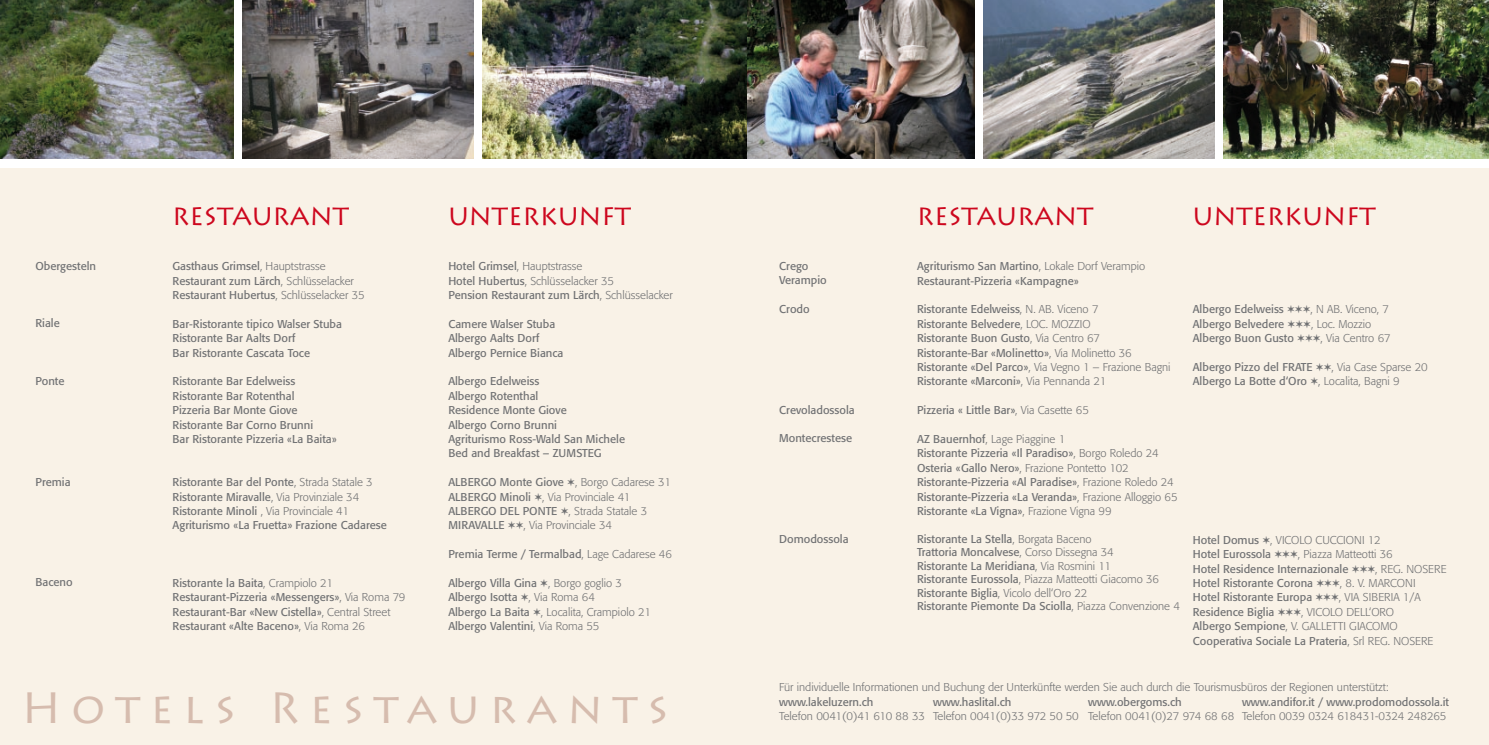
<style>
.page{position:relative;width:1489px;height:745px;background:#fff}
.page>*{position:absolute;margin:0;border:0;box-sizing:border-box;transform-origin:0 0}
.t1{font:43.75px "Lithos Pro";color:#d6bcae}
.t2{font:25px "Lithos Pro";color:#cd071e}
.t3{font:11.25px/14.4px "Formata";color:#707173}
.t4{font:300 11.25px/14.4px "Formata";color:#707173}
.s1{font-weight:300}
.s2{font-weight:400}
</style>
<div class="page">
<div style="left:0;top:168px;width:1488px;height:576px;background:#f9f2e7"></div>
<img style="left:0;top:0;width:234px;height:159px">
<img style="left:983px;top:0;width:231px;height:159px">
<img style="left:1223px;top:0;width:265px;height:159px">
<img style="left:746px;top:0;width:228px;height:159px">
<img style="left:482px;top:0;width:264px;height:159px">
<img style="left:243px;top:0;width:230px;height:159px">
<p class="t3" style="left:35px;top:258px;width:62px">Obergesteln</p>
<p class="t3" style="left:35px;top:316px;width:26px">Riale</p>
<p class="t3" style="left:35px;top:373px;width:31px">Ponte</p>
<p class="t3" style="left:35px;top:474px;width:37px">Premia</p>
<p class="t3" style="left:35px;top:574px;width:39px">Baceno</p>
<h2 class="t2" style="left:172px;top:202px;width:178px">R ESTAURANT</h2>
<p class="t3" style="left:172px;top:259px;width:193px">Gasthaus Grimsel<span class="s1">, Hauptstrasse<br></span>Restaurant zum Lärch<span class="s1">, Schlüsselacker<br></span>Restaurant Hubertus<span class="s1">, Schlüsselacker 35</span></p>
<p class="t3" style="left:172px;top:316px;width:171px">Bar-Ristorante tipico Walser Stuba<br>Ristorante Bar Aalts Dorf<br>Bar Ristorante Cascata Toce</p>
<p class="t3" style="left:172px;top:374px;width:166px">Ristorante Bar Edelweiss<br>Ristorante Bar Rotenthal<br>Pizzeria Bar Monte Giove<br>Ristorante Bar Corno Brunni<br>Bar Ristorante Pizzeria «La Baita»</p>
<p class="t3" style="left:172px;top:474px;width:216px">Ristorante Bar del Ponte<span class="s1">, Strada Statale 3<br></span>Ristorante Miravalle<span class="s1">, Via Provinziale 34<br></span>Ristorante Minoli <span class="s1">, Via Provinciale 41<br></span>Agriturismo «La Fruetta» Frazione Cadarese</p>
<p class="t3" style="left:172px;top:575px;width:234px">Ristorante la Baita<span class="s1">, Crampiolo 21<br></span>Restaurant-Pizzeria «Messengers»<span class="s1">, Via Roma 79<br></span>Restaurant-Bar «New Cistella»<span class="s1">, Central Street </span>Restaurant «Alte Baceno»<span class="s1">, Via Roma 26</span></p>
<h2 class="t2" style="left:448px;top:202px;width:184px">U NTERKUNFT</h2>
<p class="t3" style="left:448px;top:259px;width:226px">Hotel Grimsel<span class="s1">, Hauptstrasse<br></span>Hotel Hubertus<span class="s1">, Schlüsselacker 35<br></span>Pension Restaurant zum Lärch<span class="s1">, Schlüsselacker</span></p>
<p class="t3" style="left:448px;top:316px;width:117px">Camere Walser Stuba<br>Albergo Aalts Dorf<br>Albergo Pernice Bianca</p>
<p class="t3" style="left:448px;top:374px;width:178px">Albergo Edelweiss<br>Albergo Rotenthal<br>Residence Monte Giove<br>Albergo Corno Brunni<br>Agriturismo Ross-Wald San Michele<br>Bed and Breakfast – ZUMSTEG</p>
<p class="t4" style="left:448px;top:475px;width:224px"><span class="s2">ALBERGO Monte Giove</span> ✶, Borgo Cadarese 31<br><span class="s2">ALBERGO Minoli</span> ✶, Via Provinciale 41<br><span class="s2">ALBERGO DEL PONTE</span> ✶, Strada Statale 3<br><span class="s2">MIRAVALLE</span> ✶✶, Via Provinciale 34</p>
<p class="t3" style="left:448px;top:546px;width:225px">Premia Terme / Termalbad<span class="s1">, Lage Cadarese 46</span></p>
<p class="t3" style="left:448px;top:575px;width:204px">Albergo Villa Gina ✶<span class="s1">, Borgo goglio 3<br></span>Albergo Isotta ✶<span class="s1">, Via Roma 64<br></span>Albergo La Baita ✶<span class="s1">, Localita‚ Crampiolo 21<br></span>Albergo Valentini<span class="s1">, Via Roma 55</span></p>
<h1 class="t1" style="left:21px;top:681px;width:649px">H OTELS R ESTAURANTS</h1>
<h2 class="t2" style="left:916px;top:202px;width:178px">R ESTAURANT</h2>
<p class="t3" style="left:917px;top:259px;width:230px">Agriturismo San Martino<span class="s1">, Lokale Dorf Verampio<br></span>Restaurant-Pizzeria «Kampagne»</p>
<p class="t3" style="left:917px;top:302px;width:255px">Ristorante Edelweiss<span class="s1">, N. AB. Viceno 7<br></span>Ristorante Belvedere<span class="s1">, LOC. MOZZIO<br></span>Ristorante Buon Gusto<span class="s1">, Via Centro 67<br></span>Ristorante-Bar «Molinetto»<span class="s1">, Via Molinetto 36<br></span>Ristorante «Del Parco»<span class="s1">, Via Vegno 1 – Frazione Bagni </span>Ristorante «Marconi»<span class="s1">, Via Pennanda 21</span></p>
<p class="t3" style="left:917px;top:403px;width:173px">Pizzeria « Little Bar»<span class="s1">, Via Casette 65</span></p>
<p class="t3" style="left:917px;top:431px;width:262px">AZ Bauernhof<span class="s1">, Lage Piaggine 1<br></span>Ristorante Pizzeria «Il Paradiso»<span class="s1">, Borgo Roledo 24<br></span>Osteria «Gallo Nero»<span class="s1">, Frazione Pontetto 102<br></span>Ristorante-Pizzeria «Al Paradise»<span class="s1">, Frazione Roledo 24<br></span>Ristorante-Pizzeria «La Veranda»<span class="s1">, Frazione Alloggio 65<br></span>Ristorante «La Vigna»<span class="s1">, Frazione Vigna 99</span></p>
<p class="t3" style="left:917px;top:532px;width:264px;line-height:13.5px">Ristorante La Stella<span class="s1">, Borgata Baceno<br></span>Trattoria Moncalvese<span class="s1">, Corso Dissegna 34<br></span>Ristorante La Meridiana<span class="s1">, Via Rosmini 11<br></span>Ristorante Eurossola<span class="s1">, Piazza Matteotti Giacomo 36<br></span>Ristorante Biglia<span class="s1">, Vicolo dell‘Oro 22<br></span>Ristorante Piemonte Da Sciolla<span class="s1">, Piazza Convenzione 4</span></p>
<h2 class="t2" style="left:1192px;top:202px;width:185px">U NTERKUNFT</h2>
<p class="t3" style="left:779px;top:258px;width:49px">Crego<br>Verampio</p>
<p class="t3" style="left:779px;top:301px;width:32px">Crodo</p>
<p class="t3" style="left:1192px;top:302px;width:199px">Albergo Edelweiss ✶✶✶<span class="s1">, N AB. Viceno, 7<br></span>Albergo Belvedere ✶✶✶<span class="s1">, Loc. Mozzio<br></span>Albergo Buon Gusto ✶✶✶<span class="s1">, Via Centro 67</span></p>
<p class="t3" style="left:1192px;top:359px;width:236px">Albergo Pizzo del FRATE ✶✶<span class="s1">, Via Case Sparse 20<br></span>Albergo La Botte d‘Oro ✶<span class="s1">, Localita‚ Bagni 9</span></p>
<p class="t3" style="left:779px;top:402px;width:77px">Crevoladossola</p>
<p class="t3" style="left:779px;top:431px;width:74px">Montecrestese</p>
<p class="t3" style="left:779px;top:531px;width:71px">Domodossola</p>
<p class="t3" style="left:1192px;top:532px;width:255px">Hotel Domus ✶<span class="s1">, VICOLO CUCCIONI 12<br></span>Hotel Eurossola ✶✶✶<span class="s1">, Piazza Matteotti 36<br></span>Hotel Residence Internazionale ✶✶✶<span class="s1">, REG. NOSERE </span>Hotel Ristorante Corona ✶✶✶<span class="s1">, 8. V. MARCONI<br></span>Hotel Ristorante Europa ✶✶✶<span class="s1">, VIA SIBERIA 1/A </span>Residence Biglia ✶✶✶<span class="s1">, VICOLO DELL‘ORO<br></span>Albergo Sempione<span class="s1">, V. GALLETTI GIACOMO </span>Cooperativa Sociale La Prateria<span class="s1">, Srl REG. NOSERE</span></p>
<p class="t4" style="left:779px;top:679px;width:611px">Für individuelle Informationen und Buchung der Unterkünfte werden Sie auch durch die Tourismusbüros der Regionen unterstützt:</p>
<p class="t3" style="left:779px;top:694px;width:96px">www.lakeluzern.ch</p>
<p class="t3" style="left:933px;top:694px;width:80px">www.haslital.ch</p>
<p class="t3" style="left:1088px;top:694px;width:95px">www.obergoms.ch</p>
<p class="t3" style="left:1241px;top:694px;width:208px">www.andifor.it / www.prodomodossola.it</p>
<p class="t4" style="left:779px;top:708px;width:668px">Telefon 0041(0)41 610 88 33 Telefon 0041(0)33 972 50 50 Telefon 0041(0)27 974 68 68 Telefon 0039 0324 618431-0324 248265</p>
</div>
